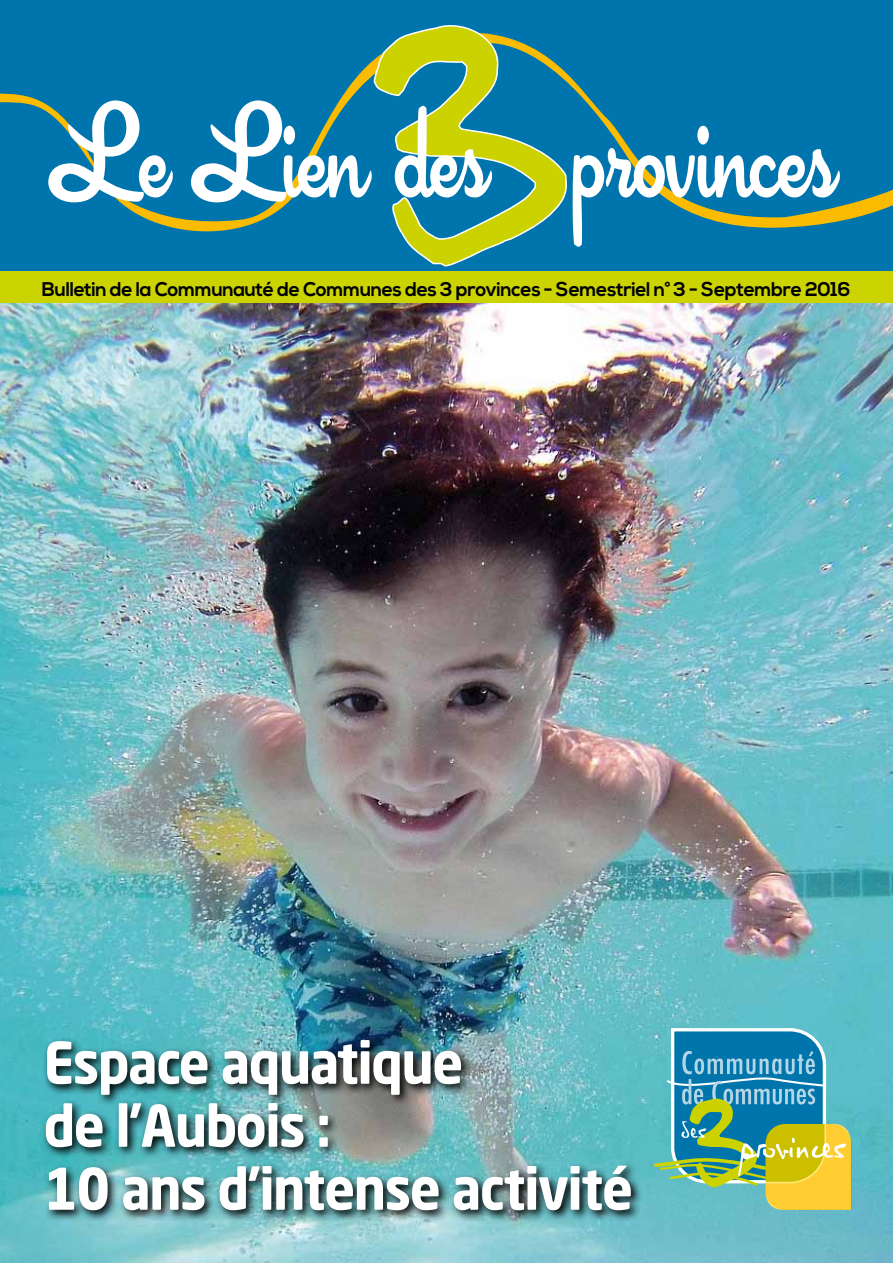
<style>
.page{position:relative;width:893px;height:1263px;background:#fff}
.page>*{position:absolute;margin:0;border:0;box-sizing:border-box;transform-origin:0 0}
.t1{font:143.55px "Cocktail Shaker";color:#fff;scale:.67 1}
.t2{font:700 56.7px/63px "Neo Sans Std";letter-spacing:-.03em;color:#fff;scale:.94 1}
.t3{font:700 19.8px "Nexa";letter-spacing:-.02em;color:#000}
</style>
<div class="page">
<img style="left:0;top:303px;width:893px;height:960px">
<img style="left:42px;top:1036px;width:601px;height:187px">
<div style="left:0;top:0;width:893px;height:274px;background:#0074ac"></div>
<div style="left:0;top:271px;width:893px;height:32px;background:#cbd300"></div>
<svg style="left:0;top:60px;width:373px;height:172px"></svg>
<svg style="left:568px;top:75px;width:325px;height:153px"></svg>
<svg style="left:373px;top:25px;width:195px;height:242px"></svg>
<svg style="left:653px;top:1027px;width:198px;height:183px;background:#6fad98"></svg>
<h1 class="t1" style="left:54px;top:70px;width:1167px">Le Lien des provinces</h1>
<p class="t3" style="left:42px;top:277px;width:810px">Bulletin de la Communauté de Communes des 3 provinces - Semestriel n° 3 - Septembre 2016</p>
<h2 class="t2" style="left:44px;top:1030px;width:629px">Espace aquatique<br>de l’Aubois :<br>10 ans d’intense activité</h2>
</div>
